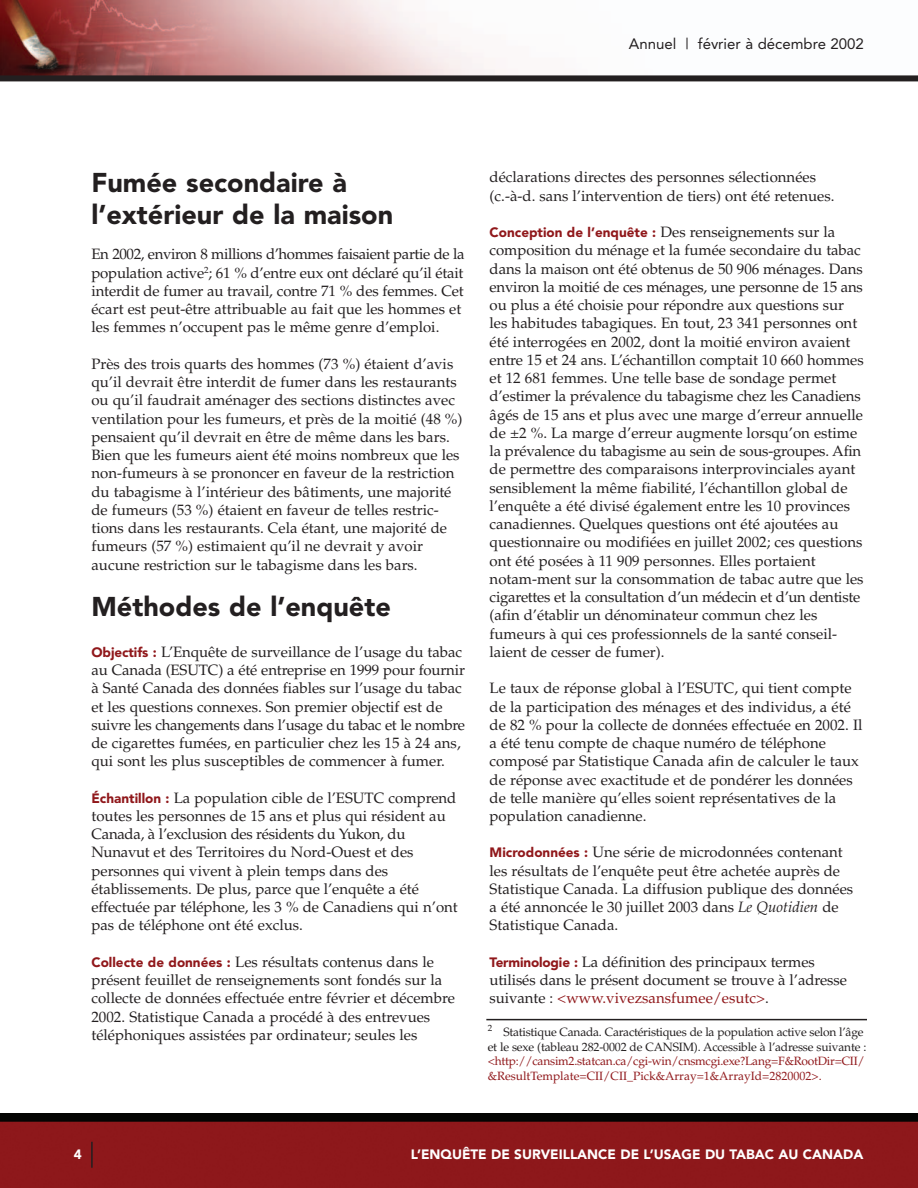
<style>
.page{position:relative;width:918px;height:1188px;background:#fff}
.page>*{position:absolute;margin:0;border:0;box-sizing:border-box;transform-origin:0 0}
.t1{font:900 27px/32.2px "Avenir";color:#231f20}
.t2{font:15px/18.3px "Palatino";color:#231f20}
.t3{font:15px "Avenir";color:#231f20}
.t4{font:900 13.5px "Avenir";color:#fff}
.t5{font:900 13.5px "Avenir";color:#90181b}
.t6{font:12px/14.5px "Palatino";letter-spacing:-.02em;color:#231f20}
.t7{font:12px/14.5px "Palatino";letter-spacing:-.02em;color:#90181b}
.s1{font-family:"Avenir";font-weight:900;font-size:13.5px;color:#90181b}
.s2{font-family:"Palatino";font-weight:400;font-size:15px;color:#231f20}
.s3{font-style:italic}
.s4{color:#90181b}
</style>
<div class="page">
<img style="left:0;top:0;width:495px;height:75px">
<img style="left:0;top:1113px;width:918px;height:75px">
<div style="left:0;top:75px;width:918px;height:6px;background:#231f20"></div>
<hr style="left:91px;top:1142px;width:2px;height:26px;background:#231f20">
<hr style="left:486px;top:1019px;width:381px;height:1px;background:#231f20">
<p class="t3" style="left:629px;top:37px;width:237px">Annuel | février à décembre 2002</p>
<h1 class="t1" style="left:91px;top:169px;width:303px">Fumée secondaire à l’extérieur de la maison</h1>
<p class="t2" style="left:91px;top:247px;width:375px">En 2002, environ 8 millions d’hommes faisaient partie de la population active<sup>2</sup>; 61 % d’entre eux ont déclaré qu’il était interdit de fumer au travail, contre 71 % des femmes. Cet écart est peut-être attribuable au fait que les hommes et les femmes n’occupent pas le même genre d’emploi.</p>
<p class="t2" style="left:91px;top:356px;width:373px">Près des trois quarts des hommes (73 %) étaient d’avis qu’il devrait être interdit de fumer dans les restaurants ou qu’il faudrait aménager des sections distinctes avec ventilation pour les fumeurs, et près de la moitié (48 %) pensaient qu’il devrait en être de même dans les bars.<br>Bien que les fumeurs aient été moins nombreux que les non-fumeurs à se prononcer en faveur de la restriction du tabagisme à l’intérieur des bâtiments, une majorité de fumeurs (53 %) étaient en faveur de telles restric&shy;tions dans les restaurants. Cela étant, une majorité de fumeurs (57 %) estimaient qu’il ne devrait y avoir aucune restriction sur le tabagisme dans les bars.</p>
<h1 class="t1" style="left:91px;top:592px;width:301px">Méthodes de l’enquête</h1>
<p class="t2" style="left:91px;top:644px;width:375px"><span class="s1">Objectifs :</span> L’Enquête de surveillance de l’usage du tabac au Canada (ESUTC) a été entreprise en 1999 pour fournir à Santé Canada des données fiables sur l’usage du tabac et les questions connexes. Son premier objectif est de suivre les changements dans l’usage du tabac et le nombre de cigarettes fumées, en particulier chez les 15 à 24 ans, qui sont les plus susceptibles de commencer à fumer.</p>
<p class="t2" style="left:91px;top:790px;width:368px"><span class="s1">Échantillon :</span> La population cible de l’ESUTC comprend toutes les personnes de 15 ans et plus qui résident au Canada, à l’exclusion des résidents du Yukon, du Nunavut et des Territoires du Nord-Ouest et des personnes qui vivent à plein temps dans des établissements. De plus, parce que l’enquête a été effectuée par téléphone, les 3 % de Canadiens qui n’ont pas de téléphone ont été exclus.</p>
<p class="t2" style="left:91px;top:954px;width:365px"><span class="s1">Collecte de données :</span> Les résultats contenus dans le présent feuillet de renseignements sont fondés sur la collecte de données effectuée entre février et décembre 2002. Statistique Canada a procédé à des entrevues téléphoniques assistées par ordinateur; seules les</p>
<p class="t2" style="left:490px;top:170px;width:346px">déclarations directes des personnes sélectionnées (c.-à-d. sans l’intervention de tiers) ont été retenues.</p>
<p class="t5" style="left:490px;top:227px;width:347px">Conception de l’enquête : <span class="s2">Des renseignements sur la</span></p>
<p class="t2" style="left:490px;top:243px;width:376px">composition du ménage et la fumée secondaire du tabac dans la maison ont été obtenus de 50 906 ménages. Dans environ la moitié de ces ménages, une personne de 15 ans ou plus a été choisie pour répondre aux questions sur les habitudes tabagiques. En tout, 23 341 personnes ont été interrogées en 2002, dont la moitié environ avaient entre 15 et 24 ans. L’échantillon comptait 10 660 hommes et 12 681 femmes. Une telle base de sondage permet d’estimer la prévalence du tabagisme chez les Canadiens âgés de 15 ans et plus avec une marge d’erreur annuelle de ±2 %. La marge d’erreur augmente lorsqu’on estime la prévalence du tabagisme au sein de sous-groupes. Afin de permettre des comparaisons interprovinciales ayant sensiblement la même fiabilité, l’échantillon global de l’enquête a été divisé également entre les 10 provinces canadiennes. Quelques questions ont été ajoutées au questionnaire ou modifiées en juillet 2002; ces questions ont été posées à 11 909 personnes. Elles portaient notam-ment sur la consommation de tabac autre que les cigarettes et la consultation d’un médecin et d’un dentiste (afin d’établir un dénominateur commun chez les fumeurs à qui ces professionnels de la santé conseil&shy;laient de cesser de fumer).</p>
<p class="t2" style="left:490px;top:681px;width:374px">Le taux de réponse global à l’ESUTC, qui tient compte de la participation des ménages et des individus, a été de 82 % pour la collecte de données effectuée en 2002. Il a été tenu compte de chaque numéro de téléphone composé par Statistique Canada afin de calculer le taux de réponse avec exactitude et de pondérer les données de telle manière qu’elles soient représentatives de la population canadienne.</p>
<p class="t2" style="left:490px;top:845px;width:365px"><span class="s1">Microdonnées :</span> Une série de microdonnées contenant les résultats de l’enquête peut être achetée auprès de Statistique Canada. La diffusion publique des données a été annoncée le 30 juillet 2003 dans <span class="s3">Le Quotidien</span> de Statistique Canada.</p>
<p class="t2" style="left:490px;top:954px;width:359px"><span class="s1">Terminologie :</span> La définition des principaux termes utilisés dans le présent document se trouve à l’adresse suivante : <span class="s4">&lt;www.vivezsansfumee/esutc&gt;</span>.</p>
<p class="t6" style="left:488px;top:1026px;width:380px"><sup>2</sup> Statistique Canada. Caractéristiques de la population active selon l’âge et le sexe (tableau 282-0002 de CANSIM). Accessible à l’adresse suivante :</p>
<p class="t7" style="left:488px;top:1055px;width:379px">&lt;http://cansim2.statcan.ca/cgi-win/cnsmcgi.exe?Lang=F&amp;RootDir=CII/ &amp;ResultTemplate=CII/CII_Pick&amp;Array=1&amp;ArrayId=2820002&gt;.</p>
<p class="t4" style="left:74px;top:1148px;width:9px">4</p>
<p class="t4" style="left:411px;top:1148px;width:454px">L’ENQUÊTE DE SURVEILLANCE DE L’USAGE DU TABAC AU CANADA</p>
</div>
